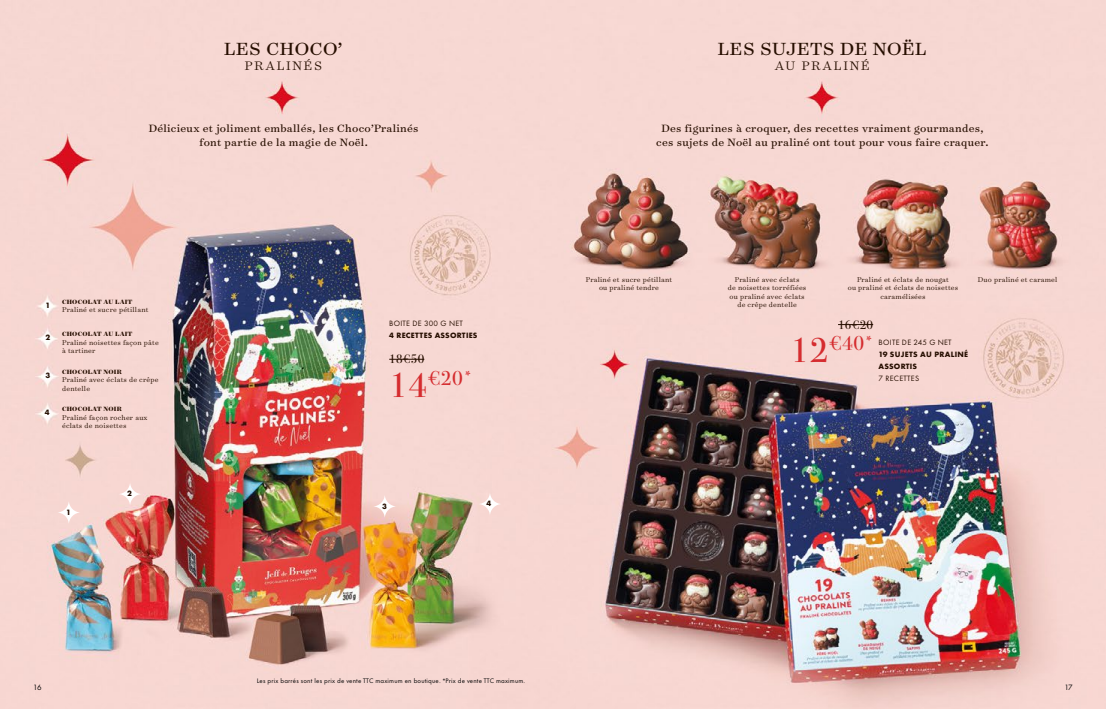
<style>
.page{position:relative;width:1106px;height:709px;background:#fff}
.page>*{position:absolute;margin:0;border:0;box-sizing:border-box;transform-origin:0 0}
.t1{font:20.1px "Bodoni Svty Two ITCTT";color:#d52c2f}
.t2{font:20px "Surveyor Text";letter-spacing:.025em;color:#260e00}
.t3{font:300 14px "Surveyor Text";letter-spacing:.125em;color:#260e00}
.t4{font:12.3px "Bodoni Svty Two ITCTT";letter-spacing:.025em;color:#260e00}
.t5{font:12px/14px "Surveyor Text";letter-spacing:.025em;color:#260e00;text-align:center}
.t6{font:300 8px/8.5px "Surveyor Text";letter-spacing:.025em;color:#260e00}
.t7{font:700 8px/12px "Futura PT";letter-spacing:.035em;color:#260e00}
.t8{font:8px "Futura PT";color:#000}
.t9{font:700 7px "Surveyor Display";letter-spacing:.025em;color:#260e00}
.t10{font:6px "Futura Now Var Roman Text";letter-spacing:.025em;color:#000}
.s1{font-weight:400}
.s2{font-size:34.5px}
</style>
<div class="page">
<img style="left:0;top:0;width:1106px;height:709px">
<hr style="left:389px;top:359px;width:35px;height:1px;background:#260e00">
<hr style="left:838px;top:324px;width:35px;height:1px;background:#260e00">
<svg style="left:57px;top:500px;width:24px;height:24px"></svg>
<svg style="left:118px;top:482px;width:24px;height:24px"></svg>
<svg style="left:372px;top:494px;width:25px;height:24px"></svg>
<svg style="left:478px;top:492px;width:24px;height:24px"></svg>
<p class="t2" style="left:224px;top:36px;width:120px">LES CHOCO’</p>
<p class="t3" style="left:245px;top:57px;width:79px">PRALINÉS</p>
<p class="t5" style="left:149px;top:121px;width:271px">Délicieux et joliment emballés, les Choco’Pralinés font partie de la magie de Noël.</p>
<p class="t7" style="left:46px;top:299px;width:6px">1</p>
<p class="t7" style="left:46px;top:331px;width:6px">2</p>
<p class="t7" style="left:46px;top:369px;width:6px">3</p>
<p class="t7" style="left:45px;top:406px;width:6px">4</p>
<p class="t9" style="left:62px;top:297px;width:72px">CHOCOLAT AU LAIT</p>
<p class="t6" style="left:62px;top:305px;width:88px">Praliné et sucre pétillant</p>
<p class="t9" style="left:62px;top:329px;width:72px">CHOCOLAT AU LAIT</p>
<p class="t6" style="left:62px;top:337px;width:98px">Praliné noisettes façon pâte à tartiner</p>
<p class="t9" style="left:62px;top:367px;width:61px">CHOCOLAT NOIR</p>
<p class="t6" style="left:62px;top:375px;width:98px">Praliné avec éclats de crêpe dentelle</p>
<p class="t9" style="left:62px;top:404px;width:61px">CHOCOLAT NOIR</p>
<p class="t6" style="left:62px;top:412px;width:87px">Praliné façon rocher aux éclats de noisettes</p>
<p class="t7" style="left:66px;top:506px;width:6px">1</p>
<p class="t7" style="left:127px;top:487px;width:6px">2</p>
<p class="t7" style="left:389px;top:317px;width:90px"><span class="s1">BOITE DE 300 G NET<br></span>4 RECETTES ASSORTIES</p>
<p class="t4" style="left:389px;top:349px;width:37px">18€50</p>
<p class="t1" style="left:389px;top:362px;width:84px"><span class="s2">14</span>€20<sup>*</sup></p>
<p class="t7" style="left:382px;top:500px;width:6px">3</p>
<p class="t7" style="left:486px;top:497px;width:6px">4</p>
<p class="t2" style="left:718px;top:36px;width:210px">LES SUJETS DE NOËL</p>
<p class="t3" style="left:775px;top:57px;width:96px">AU PRALINÉ</p>
<p class="t5" style="left:656px;top:121px;width:334px">Des figurines à croquer, des recettes vraiment gourmandes, ces sujets de Noël au praliné ont tout pour vous faire craquer.</p>
<p class="t6" style="left:586px;top:275px;width:88px;text-align:center">Praliné et sucre pétillant ou praliné tendre</p>
<p class="t6" style="left:847px;top:275px;width:112px;text-align:center">Praliné et éclats de nougat<br>ou praliné et éclats de noisettes caramélisées</p>
<p class="t6" style="left:734px;top:275px;width:66px">Praliné avec éclats</p>
<p class="t6" style="left:978px;top:275px;width:81px">Duo praliné et caramel</p>
<p class="t6" style="left:728px;top:283px;width:80px;text-align:center">de noisettes torréfiées ou praliné avec éclats de crêpe dentelle</p>
<p class="t4" style="left:838px;top:314px;width:37px">16€20</p>
<p class="t1" style="left:790px;top:327px;width:84px"><span class="s2">12</span>€40<sup>*</sup></p>
<p class="t7" style="left:878px;top:336px;width:91px"><span class="s1">BOITE DE 245 G NET<br></span>19 SUJETS AU PRALINÉ<br>ASSORTIS<br><span class="s1">7 RECETTES</span></p>
<p class="t10" style="left:257px;top:676px;width:270px">Les prix barrés sont les prix de vente TTC maximum en boutique. *Prix de vente TTC maximum.</p>
<p class="t8" style="left:33px;top:682px;width:10px">16</p>
<p class="t8" style="left:1064px;top:682px;width:10px">17</p>
</div>
